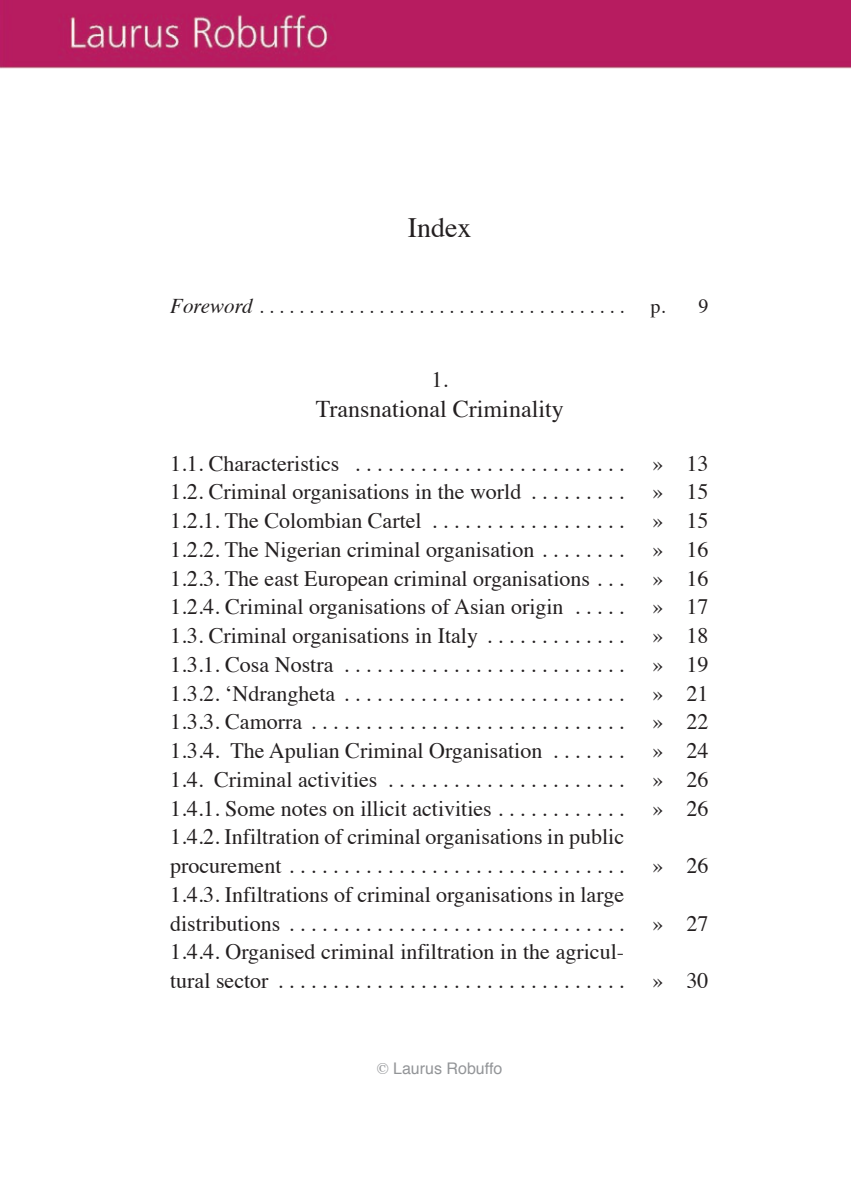
<style>
.page{position:relative;width:851px;height:1191px;background:#fff}
.page>*{position:absolute;margin:0;border:0;box-sizing:border-box;transform-origin:0 0}
.t1{font:28px "Times";color:#231f20}
.t2{font:24px "Times";color:#231f20}
.t3{font:22px/28.8px "Times";color:#231f20}
.t4{font:20px "Times";color:#231f20}
.t5{font:16px "Helvetica";color:#939598}
.s1{font-style:italic;font-size:21px}
.s2{font-family:"Times"}
</style>
<div class="page">
<img style="left:0;top:0;width:850px;height:68px">
<p class="t1" style="left:408px;top:216px;width:65px">Index</p>
<p class="t4" style="left:170px;top:298px;width:455px"><span class="s1">Foreword</span> . . . . . . . . . . . . . . . . . . . . . . . . . . . . . . . . . . . . .</p>
<p class="t4" style="left:650px;top:298px;width:59px">p. 9</p>
<p class="t3" style="left:431px;top:367px;width:18px">1.</p>
<p class="t2" style="left:315px;top:399px;width:249px">Transnational Criminality</p>
<p class="t3" style="left:170px;top:451px;width:455px">1.1. Characteristics . . . . . . . . . . . . . . . . . . . . . . . . .</p>
<p class="t3" style="left:652px;top:451px;width:57px">» 13</p>
<p class="t3" style="left:170px;top:479px;width:455px">1.2. Criminal organisations in the world . . . . . . . . .</p>
<p class="t3" style="left:652px;top:479px;width:57px">» 15</p>
<p class="t3" style="left:170px;top:508px;width:455px">1.2.1. The Colombian Cartel . . . . . . . . . . . . . . . . . .</p>
<p class="t3" style="left:652px;top:508px;width:57px">» 15</p>
<p class="t3" style="left:170px;top:537px;width:455px">1.2.2. The Nigerian criminal organisation . . . . . . . .</p>
<p class="t3" style="left:652px;top:537px;width:57px">» 16</p>
<p class="t3" style="left:170px;top:566px;width:455px">1.2.3. The east European criminal organisations . . .</p>
<p class="t3" style="left:652px;top:566px;width:57px">» 16</p>
<p class="t3" style="left:170px;top:594px;width:455px">1.2.4. Criminal organisations of Asian origin . . . . .</p>
<p class="t3" style="left:652px;top:594px;width:57px">» 17</p>
<p class="t3" style="left:170px;top:623px;width:455px">1.3. Criminal organisations in Italy . . . . . . . . . . . . .</p>
<p class="t3" style="left:652px;top:623px;width:57px">» 18</p>
<p class="t3" style="left:170px;top:652px;width:455px">1.3.1. Cosa Nostra . . . . . . . . . . . . . . . . . . . . . . . . . .</p>
<p class="t3" style="left:652px;top:652px;width:57px">» 19</p>
<p class="t3" style="left:170px;top:681px;width:455px">1.3.2. ‘Ndrangheta . . . . . . . . . . . . . . . . . . . . . . . . . .</p>
<p class="t3" style="left:652px;top:681px;width:57px">» 21</p>
<p class="t3" style="left:170px;top:709px;width:455px">1.3.3. Camorra . . . . . . . . . . . . . . . . . . . . . . . . . . . . .</p>
<p class="t3" style="left:652px;top:709px;width:57px">» 22</p>
<p class="t3" style="left:170px;top:738px;width:455px">1.3.4. The Apulian Criminal Organisation . . . . . . .</p>
<p class="t3" style="left:652px;top:738px;width:57px">» 24</p>
<p class="t3" style="left:170px;top:767px;width:455px">1.4. Criminal activities . . . . . . . . . . . . . . . . . . . . . .</p>
<p class="t3" style="left:652px;top:767px;width:57px">» 26</p>
<p class="t3" style="left:170px;top:795px;width:455px">1.4.1. Some notes on illicit activities . . . . . . . . . . . .</p>
<p class="t3" style="left:652px;top:795px;width:57px">» 26</p>
<p class="t3" style="left:170px;top:824px;width:455px">1.4.2. Infiltration of criminal organisations in public procurement . . . . . . . . . . . . . . . . . . . . . . . . . . . . . . .</p>
<p class="t3" style="left:652px;top:853px;width:57px">» 26</p>
<p class="t3" style="left:170px;top:882px;width:455px">1.4.3. Infiltrations of criminal organisations in large distributions . . . . . . . . . . . . . . . . . . . . . . . . . . . . . . .</p>
<p class="t3" style="left:170px;top:939px;width:455px">1.4.4. Organised criminal infiltration in the agricul&shy;tural sector . . . . . . . . . . . . . . . . . . . . . . . . . . . . . . . .</p>
<p class="t5" style="left:377px;top:1061px;width:127px"><span class="s2">©</span> Laurus Robuffo</p>
<p class="t3" style="left:652px;top:910px;width:57px">» 27</p>
<p class="t3" style="left:652px;top:968px;width:57px">» 30</p>
</div>
